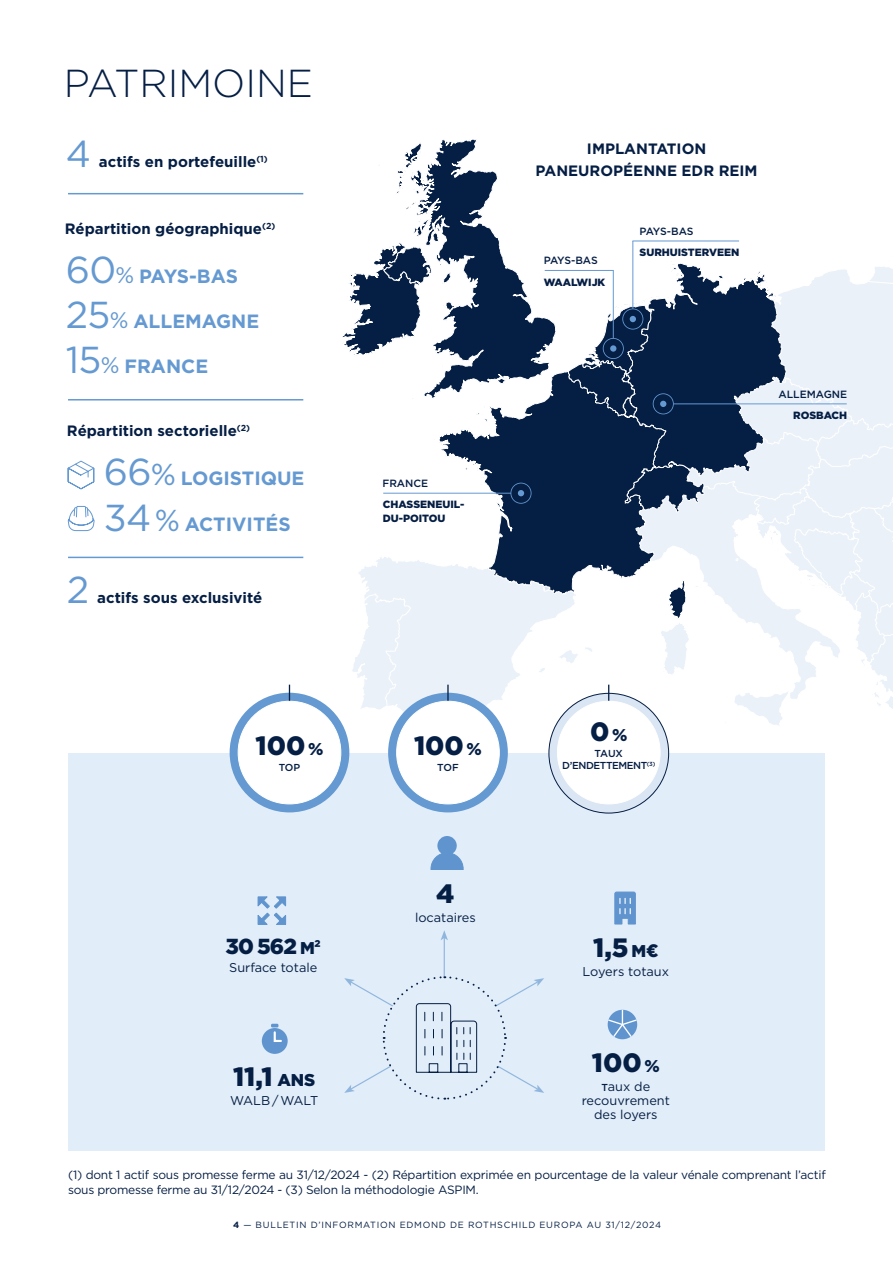
<style>
.page{position:relative;width:893px;height:1263px;background:#fff}
.page>*{position:absolute;margin:0;border:0;box-sizing:border-box;transform-origin:0 0}
.t1{font:300 39px "Gotham";color:#051e44}
.t2{font:37.5px "Gotham";color:#6599d1}
.t3{font:900 26.55px "Gotham";color:#051e44}
.t4{font:900 21.75px "Gotham";color:#051e44}
.t5{font:700 19.2px "Gotham";color:#6599d1}
.t6{font:700 15px/22.5px "Gotham";color:#051e44;text-align:center}
.t7{font:12.75px/14.2px "Gotham";color:#051e44;text-align:center}
.t8{font:12.75px "Gotham";letter-spacing:-.045em;color:#051e44}
.t9{font:12px/15px "Gotham";letter-spacing:-.02em;color:#051e44}
.t10{font:900 10.5px/13.5px "Gotham";color:#051e44}
.t11{font:500 10.5px "Gotham";color:#051e44}
.t12{font:500 10.05px "Gotham";letter-spacing:-.04em;color:#051e44}
.t13{font:9px "Gotham";letter-spacing:.08em;color:#051e44}
.s1{font-weight:400;font-size:37.5px}
.s2{font-weight:400;font-size:22.5px}
.s3{font-weight:400;font-size:30.3px}
.s4{font-size:17.1px}
.s5{font-size:18px}
.s6{font-weight:500;font-size:10.05px}
.s7{font-weight:700}
</style>
<div class="page">
<div style="left:68px;top:753px;width:757px;height:397px;background:#e1edf8"></div>
<svg style="left:68px;top:461px;width:27px;height:70px"></svg>
<svg style="left:614px;top:891px;width:22px;height:33px"></svg>
<div style="left:608px;top:1010px;width:29px;height:29px;background:#6094ce;border-radius:50%"></div>
<svg style="left:607px;top:1010px;width:31px;height:28px"></svg>
<hr style="left:444px;top:938px;width:1px;height:144px;background:#6599d1">
<svg style="left:441px;top:930px;width:7px;height:10px"></svg>
<svg style="left:262px;top:1024px;width:26px;height:30px"></svg>
<div style="left:437px;top:836px;width:20px;height:19px;background:#6094ce;border-radius:50%"></div>
<svg style="left:431px;top:852px;width:32px;height:18px"></svg>
<svg style="left:257px;top:896px;width:29px;height:29px"></svg>
<hr style="left:68px;top:193px;width:235px;height:1px;background:#6599d1">
<hr style="left:68px;top:399px;width:235px;height:1px;background:#6599d1">
<hr style="left:68px;top:557px;width:235px;height:1px;background:#6599d1">
<div style="left:549px;top:693px;width:120px;height:120px;background:#dbe6f4;border-radius:50%"></div>
<div style="left:388px;top:693px;width:120px;height:119px;background:#6599d1;border-radius:50%"></div>
<div style="left:397px;top:701px;width:102px;height:103px;background:#fff;border-radius:50%"></div>
<div style="left:557px;top:701px;width:103px;height:103px;background:#fff;border-radius:50%"></div>
<div style="left:230px;top:693px;width:119px;height:119px;background:#6599d1;border-radius:50%"></div>
<div style="left:238px;top:701px;width:103px;height:103px;background:#fff;border-radius:50%"></div>
<svg style="left:344px;top:975px;width:200px;height:125px"></svg>
<svg style="left:289px;top:685px;width:1px;height:16px"></svg>
<svg style="left:342px;top:139px;width:551px;height:599px"></svg>
<p class="t1" style="left:64px;top:58px;width:251px">PATRIMOINE</p>
<p class="t2" style="left:66px;top:130px;width:27px">4</p>
<p class="t6" style="left:99px;top:151px;width:170px">actifs en portefeuille<sup>(1)</sup></p>
<p class="t6" style="left:65px;top:217px;width:212px">Répartition géographique<sup>(2)</sup></p>
<p class="t5" style="left:66px;top:264px;width:174px"><span class="s1">60</span><span class="s2">%</span> PAYS-BAS</p>
<p class="t5" style="left:66px;top:309px;width:195px"><span class="s1">25</span><span class="s2">%</span> ALLEMAGNE</p>
<p class="t5" style="left:66px;top:354px;width:144px"><span class="s1">15</span><span class="s2">%</span> FRANCE</p>
<p class="t6" style="left:67px;top:420px;width:185px">Répartition sectorielle<sup>(2)</sup></p>
<p class="t5" style="left:104px;top:466px;width:202px"><span class="s1">66</span><span class="s3">%</span> LOGISTIQUE</p>
<p class="t5" style="left:104px;top:511px;width:188px"><span class="s1">34</span><span class="s3">%</span> ACTIVITÉS</p>
<p class="t2" style="left:67px;top:566px;width:24px">2</p>
<p class="t6" style="left:97px;top:587px;width:167px">actifs sous exclusivité</p>
<p class="t3" style="left:256px;top:727px;width:69px">100 <span class="s4">%</span></p>
<p class="t12" style="left:279px;top:761px;width:23px">TOP</p>
<p class="t4" style="left:225px;top:931px;width:97px">30 562 <span class="s4">M²</span></p>
<p class="t7" style="left:229px;top:960px;width:90px">Surface totale</p>
<p class="t3" style="left:233px;top:1059px;width:84px">11,1 <span class="s4">ANS</span></p>
<p class="t8" style="left:230px;top:1092px;width:90px">WALB / WALT</p>
<p class="t11" style="left:382px;top:476px;width:47px">FRANCE</p>
<p class="t10" style="left:383px;top:498px;width:83px">CHASSENEUIL-<br>DU-POITOU</p>
<p class="t6" style="left:536px;top:137px;width:224px">IMPLANTATION<br>PANEUROPÉENNE EDR REIM</p>
<p class="t11" style="left:544px;top:254px;width:56px">PAYS-BAS</p>
<p class="t10" style="left:544px;top:275px;width:63px">WAALWIJK</p>
<p class="t11" style="left:639px;top:224px;width:56px">PAYS-BAS</p>
<p class="t10" style="left:639px;top:245px;width:101px">SURHUISTERVEEN</p>
<p class="t11" style="left:778px;top:387px;width:70px">ALLEMAGNE</p>
<p class="t10" style="left:793px;top:408px;width:56px">ROSBACH</p>
<p class="t3" style="left:414px;top:727px;width:69px">100 <span class="s4">%</span></p>
<p class="t12" style="left:437px;top:761px;width:23px">TOF</p>
<p class="t3" style="left:436px;top:875px;width:20px">4</p>
<p class="t7" style="left:415px;top:910px;width:62px">locataires</p>
<p class="t3" style="left:590px;top:714px;width:39px">0<span class="s4">%</span></p>
<p class="t12" style="left:595px;top:747px;width:30px">TAUX</p>
<p class="t12" style="left:562px;top:759px;width:95px">D’ENDETTEMENT<sup>(3)</sup></p>
<p class="t3" style="left:593px;top:930px;width:67px">1,5 <span class="s4">M</span><span class="s5">€</span></p>
<p class="t7" style="left:582px;top:964px;width:88px">Loyers totaux</p>
<p class="t3" style="left:592px;top:1044px;width:69px">100 <span class="s4">%</span></p>
<p class="t7" style="left:582px;top:1079px;width:90px"><span class="s6">T</span>aux de recouvrement des loyers</p>
<p class="t9" style="left:68px;top:1167px;width:759px">(1) dont 1 actif sous promesse ferme au 31/12/2024 - (2) Répartition exprimée en pourcentage de la valeur vénale comprenant l’actif sous promesse ferme au 31/12/2024 - (3) Selon la méthodologie ASPIM.</p>
<p class="t13" style="left:233px;top:1219px;width:430px"><span class="s7">4</span> — BULLETIN D’INFORMATION EDMOND DE ROTHSCHILD EUROPA AU 31/12/2024</p>
</div>
